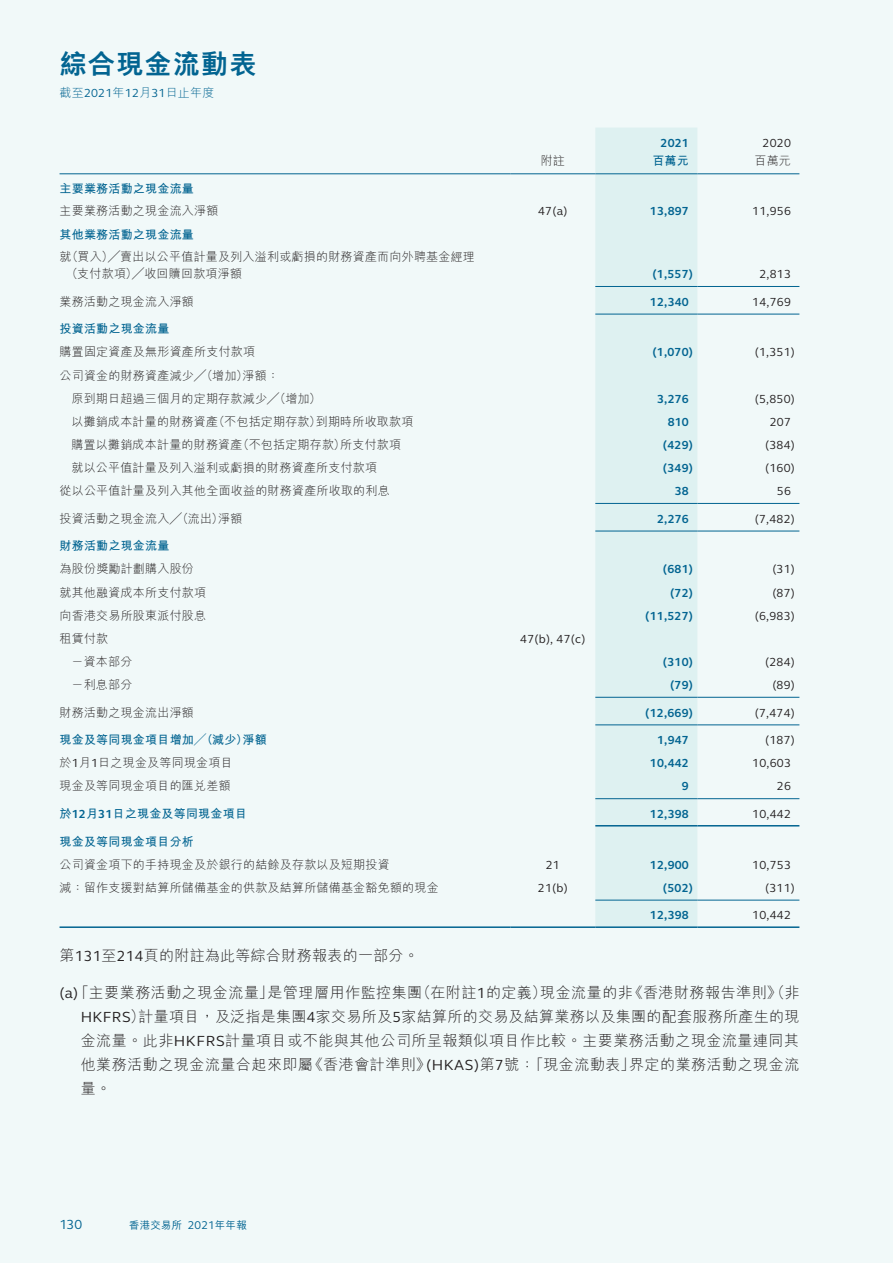
<style>
.page{position:relative;width:893px;height:1263px;background:#f1f9f9}
.page>*{position:absolute;margin:0;border:0;box-sizing:border-box;transform-origin:0 0}
.t1{font:800 27px "M Hei HK";letter-spacing:.05em;color:#026491}
.t2{font:300 15px/24px "M Hei HK";letter-spacing:.035em;color:#231f20;text-align:justify}
.t3{font:13.5px "FS Elliot Pro";color:#026491}
.t4{font:300 12px/17.2px "M Hei HK";letter-spacing:.02em;color:#231f20}
.t5{font:12px "FS Elliot Pro";letter-spacing:.02em;color:#231f20}
.t6{font:700 12px "FS Elliot Pro";letter-spacing:.02em;color:#026491}
.t7{font:700 12px "M Hei HK";letter-spacing:.02em;color:#026491}
.t8{font:300 12px "M Hei HK";letter-spacing:.02em;color:#026491}
.t9{font:500 10.5px "M Hei HK";letter-spacing:.015em;color:#026491}
.s1{font-family:"FS Elliot Pro";font-weight:400}
.s2{font-family:"FS Elliot Pro"}
.s3{font-family:"FS Elliot Pro";font-weight:400;font-size:11.55px}
</style>
<div class="page">
<div style="left:595px;top:128px;width:102px;height:798px;background:#def1f1"></div>
<hr style="left:60px;top:174px;width:450px;height:1px;background:#026491">
<hr style="left:510px;top:174px;width:85px;height:1px;background:#026491">
<hr style="left:595px;top:174px;width:102px;height:1px;background:#026491">
<hr style="left:697px;top:174px;width:102px;height:1px;background:#026491">
<hr style="left:595px;top:286px;width:102px;height:1px;background:#026491">
<hr style="left:697px;top:286px;width:102px;height:1px;background:#026491">
<hr style="left:595px;top:314px;width:102px;height:1px;background:#026491">
<hr style="left:697px;top:314px;width:102px;height:1px;background:#026491">
<hr style="left:595px;top:503px;width:102px;height:1px;background:#026491">
<hr style="left:697px;top:503px;width:102px;height:1px;background:#026491">
<hr style="left:595px;top:531px;width:102px;height:1px;background:#026491">
<hr style="left:697px;top:531px;width:102px;height:1px;background:#026491">
<hr style="left:595px;top:697px;width:102px;height:1px;background:#026491">
<hr style="left:697px;top:697px;width:102px;height:1px;background:#026491">
<hr style="left:595px;top:725px;width:102px;height:1px;background:#026491">
<hr style="left:697px;top:725px;width:102px;height:1px;background:#026491">
<hr style="left:595px;top:798px;width:102px;height:1px;background:#026491">
<hr style="left:697px;top:798px;width:102px;height:1px;background:#026491">
<hr style="left:595px;top:825px;width:102px;height:1px;background:#026491">
<hr style="left:697px;top:825px;width:102px;height:1px;background:#026491">
<hr style="left:595px;top:900px;width:102px;height:1px;background:#026491">
<hr style="left:697px;top:900px;width:102px;height:1px;background:#026491">
<hr style="left:60px;top:926px;width:450px;height:2px;background:#026491">
<hr style="left:510px;top:926px;width:85px;height:2px;background:#026491">
<hr style="left:595px;top:926px;width:102px;height:2px;background:#026491">
<hr style="left:697px;top:926px;width:102px;height:2px;background:#026491">
<h1 class="t1" style="left:60px;top:51px;width:199px">綜合現金流動表</h1>
<p class="t8" style="left:60px;top:84px;width:156px">截至<span class="s1">2021</span>年<span class="s1">12</span>月<span class="s1">31</span>日止年度</p>
<p class="t4" style="left:541px;top:152px;width:26px">附註</p>
<p class="t6" style="left:660px;top:135px;width:30px">2021</p>
<p class="t7" style="left:652px;top:152px;width:38px">百萬元</p>
<p class="t5" style="left:763px;top:135px;width:30px">2020</p>
<p class="t4" style="left:754px;top:152px;width:38px">百萬元</p>
<p class="t7" style="left:60px;top:180px;width:136px">主要業務活動之現金流量</p>
<p class="t4" style="left:60px;top:202px;width:160px">主要業務活動之現金流入淨額</p>
<p class="t5" style="left:538px;top:203px;width:31px">47(a)</p>
<p class="t6" style="left:650px;top:203px;width:40px">13,897</p>
<p class="t5" style="left:752px;top:203px;width:40px">11,956</p>
<p class="t7" style="left:60px;top:225px;width:136px">其他業務活動之現金流量</p>
<p class="t4" style="left:66px;top:247px;width:410px;text-indent:-7px">就（買入）╱賣出以公平值計量及列入溢利或虧損的財務資產而向外聘基金經理（支付款項）╱收回贖回款項淨額</p>
<p class="t6" style="left:652px;top:266px;width:42px">(1,557)</p>
<p class="t5" style="left:759px;top:266px;width:33px">2,813</p>
<p class="t4" style="left:60px;top:292px;width:136px">業務活動之現金流入淨額</p>
<p class="t6" style="left:650px;top:294px;width:40px">12,340</p>
<p class="t5" style="left:752px;top:294px;width:40px">14,769</p>
<p class="t7" style="left:60px;top:320px;width:111px">投資活動之現金流量</p>
<p class="t4" style="left:60px;top:343px;width:197px">購置固定資產及無形資產所支付款項</p>
<p class="t6" style="left:652px;top:344px;width:42px">(1,070)</p>
<p class="t5" style="left:755px;top:344px;width:42px">(1,351)</p>
<p class="t4" style="left:71px;top:363px;width:251px;line-height:23.1px;text-indent:-12px">公司資金的財務資產減少╱（增加）淨額：<br>原到期日超過三個月的定期存款減少╱（增加）</p>
<p class="t6" style="left:657px;top:391px;width:33px">3,276</p>
<p class="t5" style="left:755px;top:391px;width:42px">(5,850)</p>
<p class="t4" style="left:71px;top:412px;width:343px">以攤銷成本計量的財務資產（不包括定期存款）到期時所收取款項</p>
<p class="t6" style="left:668px;top:414px;width:23px">810</p>
<p class="t5" style="left:770px;top:414px;width:23px">207</p>
<p class="t4" style="left:71px;top:435px;width:331px">購置以攤銷成本計量的財務資產（不包括定期存款）所支付款項</p>
<p class="t6" style="left:663px;top:437px;width:32px">(429)</p>
<p class="t5" style="left:765px;top:437px;width:31px">(384)</p>
<p class="t4" style="left:71px;top:458px;width:307px">就以公平值計量及列入溢利或虧損的財務資產所支付款項</p>
<p class="t6" style="left:663px;top:460px;width:32px">(349)</p>
<p class="t5" style="left:765px;top:460px;width:31px">(160)</p>
<p class="t4" style="left:60px;top:482px;width:332px">從以公平值計量及列入其他全面收益的財務資產所收取的利息</p>
<p class="t6" style="left:675px;top:483px;width:16px">38</p>
<p class="t5" style="left:777px;top:483px;width:16px">56</p>
<p class="t4" style="left:60px;top:509px;width:184px">投資活動之現金流入╱（流出）淨額</p>
<p class="t6" style="left:657px;top:511px;width:33px">2,276</p>
<p class="t5" style="left:755px;top:511px;width:42px">(7,482)</p>
<p class="t7" style="left:60px;top:537px;width:111px">財務活動之現金流量</p>
<p class="t4" style="left:60px;top:560px;width:136px">為股份獎勵計劃購入股份</p>
<p class="t6" style="left:663px;top:561px;width:32px">(681)</p>
<p class="t5" style="left:772px;top:561px;width:24px">(31)</p>
<p class="t4" style="left:60px;top:583px;width:148px">就其他融資成本所支付款項</p>
<p class="t6" style="left:670px;top:584px;width:24px">(72)</p>
<p class="t5" style="left:772px;top:584px;width:24px">(87)</p>
<p class="t4" style="left:60px;top:606px;width:148px">向香港交易所股東派付股息</p>
<p class="t6" style="left:645px;top:607px;width:49px">(11,527)</p>
<p class="t5" style="left:755px;top:607px;width:42px">(6,983)</p>
<p class="t4" style="left:60px;top:629px;width:50px">租賃付款</p>
<p class="t5" style="left:520px;top:631px;width:67px">47(b), 47(c)</p>
<p class="t4" style="left:71px;top:652px;width:62px">－資本部分</p>
<p class="t6" style="left:663px;top:654px;width:32px">(310)</p>
<p class="t5" style="left:765px;top:654px;width:31px">(284)</p>
<p class="t4" style="left:71px;top:675px;width:62px">－利息部分</p>
<p class="t6" style="left:670px;top:677px;width:24px">(79)</p>
<p class="t5" style="left:772px;top:677px;width:24px">(89)</p>
<p class="t4" style="left:60px;top:703px;width:136px">財務活動之現金流出淨額</p>
<p class="t6" style="left:645px;top:704px;width:49px">(12,669)</p>
<p class="t5" style="left:755px;top:704px;width:42px">(7,474)</p>
<p class="t7" style="left:60px;top:731px;width:209px">現金及等同現金項目增加╱（減少）淨額</p>
<p class="t6" style="left:657px;top:732px;width:33px">1,947</p>
<p class="t5" style="left:765px;top:732px;width:31px">(187)</p>
<p class="t4" style="left:60px;top:754px;width:175px">於<span class="s1">1</span>月<span class="s1">1</span>日之現金及等同現金項目</p>
<p class="t6" style="left:650px;top:755px;width:40px">10,442</p>
<p class="t5" style="left:752px;top:755px;width:40px">10,603</p>
<p class="t4" style="left:60px;top:777px;width:173px">現金及等同現金項目的匯兌差額</p>
<p class="t6" style="left:682px;top:778px;width:8px">9</p>
<p class="t5" style="left:777px;top:778px;width:16px">26</p>
<p class="t7" style="left:60px;top:805px;width:189px">於<span class="s2">12</span>月<span class="s2">31</span>日之現金及等同現金項目</p>
<p class="t6" style="left:650px;top:806px;width:40px">12,398</p>
<p class="t5" style="left:752px;top:806px;width:40px">10,442</p>
<p class="t7" style="left:60px;top:832px;width:136px">現金及等同現金項目分析</p>
<p class="t4" style="left:60px;top:855px;width:332px">公司資金項下的手持現金及於銀行的結餘及存款以及短期投資</p>
<p class="t5" style="left:546px;top:856px;width:16px">21</p>
<p class="t6" style="left:650px;top:856px;width:40px">12,900</p>
<p class="t5" style="left:752px;top:856px;width:40px">10,753</p>
<p class="t4" style="left:60px;top:878px;width:381px">減：留作支援對結算所儲備基金的供款及結算所儲備基金豁免額的現金</p>
<p class="t5" style="left:538px;top:880px;width:31px">21(b)</p>
<p class="t6" style="left:663px;top:880px;width:32px">(502)</p>
<p class="t5" style="left:765px;top:880px;width:31px">(311)</p>
<p class="t6" style="left:650px;top:907px;width:40px">12,398</p>
<p class="t5" style="left:752px;top:907px;width:40px">10,442</p>
<p class="t2" style="left:60px;top:943px;width:361px">第<span class="s1">131</span>至<span class="s1">214</span>頁的附註為此等綜合財務報表的一部分。</p>
<p class="t2" style="left:81px;top:979px;width:720px;text-indent:-21px"><span class="s1">(a)</span> 「主要業務活動之現金流量」是管理層用作監控集團（在附註<span class="s1">1</span>的定義）現金流量的非《香港財務報告準則》（非<span class="s1">HKFRS</span>）計量項目，及泛指是集團<span class="s1">4</span>家交易所及<span class="s1">5</span>家結算所的交易及結算業務以及集團的配套服務所產生的現金流量。此非<span class="s1">HKFRS</span>計量項目或不能與其他公司所呈報類似項目作比較。主要業務活動之現金流量連同其他業務活動之現金流量合起來即屬《香港會計準則》<span class="s1">(HKAS)</span>第<span class="s1">7</span>號：「現金流動表」界定的業務活動之現金流量。</p>
<p class="t3" style="left:60px;top:1215px;width:24px">130</p>
<p class="t9" style="left:129px;top:1217px;width:119px">香港交易所 <span class="s3">2021</span>年年報</p>
</div>
